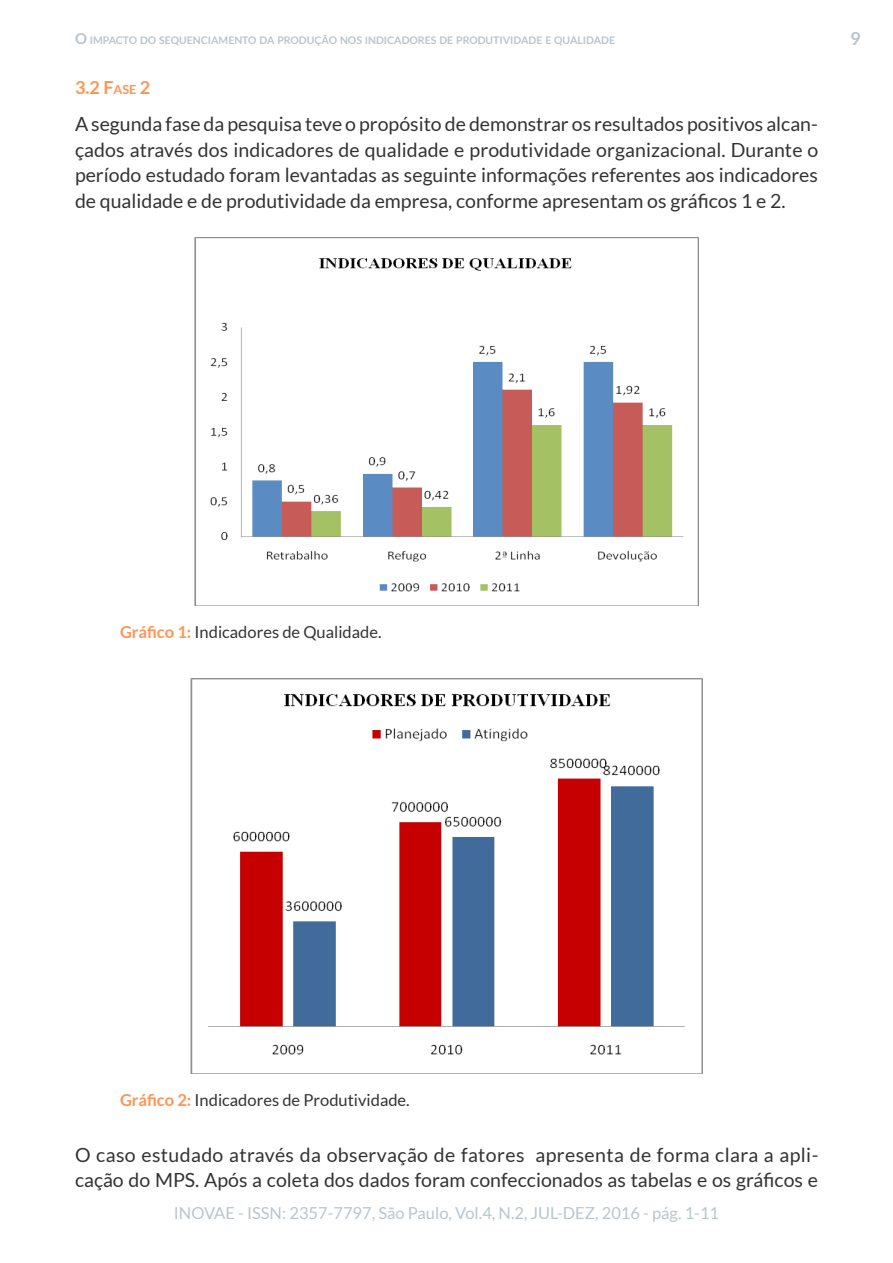
<style>
.page{position:relative;width:893px;height:1263px;background:#fff}
.page>*{position:absolute;margin:0;border:0;box-sizing:border-box;transform-origin:0 0}
.t1{font:19.5px/25.5px "Lato";color:#333;text-align:justify}
.t2{font:700 18px "Lato";color:#ff9554}
.t3{font:700 18px "Lato";color:#b9c5cd}
.t4{font:16.5px "Lato";color:#333}
.t5{font:16.5px "Lato";color:#b9c5cd}
.t6{font:700 10.5px "Lato";color:#b9c5cd}
.s1{font-size:15px}
.s2{font-size:12.6px}
.s3{font-weight:700;color:#ff9554}
</style>
<div class="page">
<img style="left:194px;top:237px;width:505px;height:368px">
<img style="left:191px;top:679px;width:511px;height:395px">
<p class="t6" style="left:75px;top:34px;width:542px"><span class="s1">O</span> IMPACTO DO SEQUENCIAMENTO DA PRODUÇÃO NOS INDICADORES DE PRODUTIVIDADE E QUALIDADE</p>
<p class="t3" style="left:850px;top:28px;width:12px">9</p>
<p class="t2" style="left:75px;top:77px;width:77px">3.2 F<span class="s2">ASE</span> 2</p>
<p class="t1" style="left:75px;top:111px;width:745px">A segunda fase da pesquisa teve o propósito de demonstrar os resultados positivos alcan&shy;çados através dos indicadores de qualidade e produtividade organizacional. Durante o período estudado foram levantadas as seguinte informações referentes aos indicadores de qualidade e de produtividade da empresa, conforme apresentam os gráficos 1 e 2.</p>
<p class="t4" style="left:120px;top:622px;width:263px"><span class="s3">Gráfico 1:</span> Indicadores de Qualidade.</p>
<p class="t4" style="left:120px;top:1091px;width:291px"><span class="s3">Gráfico 2:</span> Indicadores de Produtividade.</p>
<p class="t1" style="left:75px;top:1142px;width:745px">O caso estudado através da observação de fatores apresenta de forma clara a apli&shy;cação do MPS. Após a coleta dos dados foram confeccionados as tabelas e os gráficos e</p>
<p class="t5" style="left:174px;top:1204px;width:547px">INOVAE - ISSN: 2357-7797, São Paulo, Vol.4, N.2, JUL-DEZ, 2016 - pág. 1-11</p>
</div>
